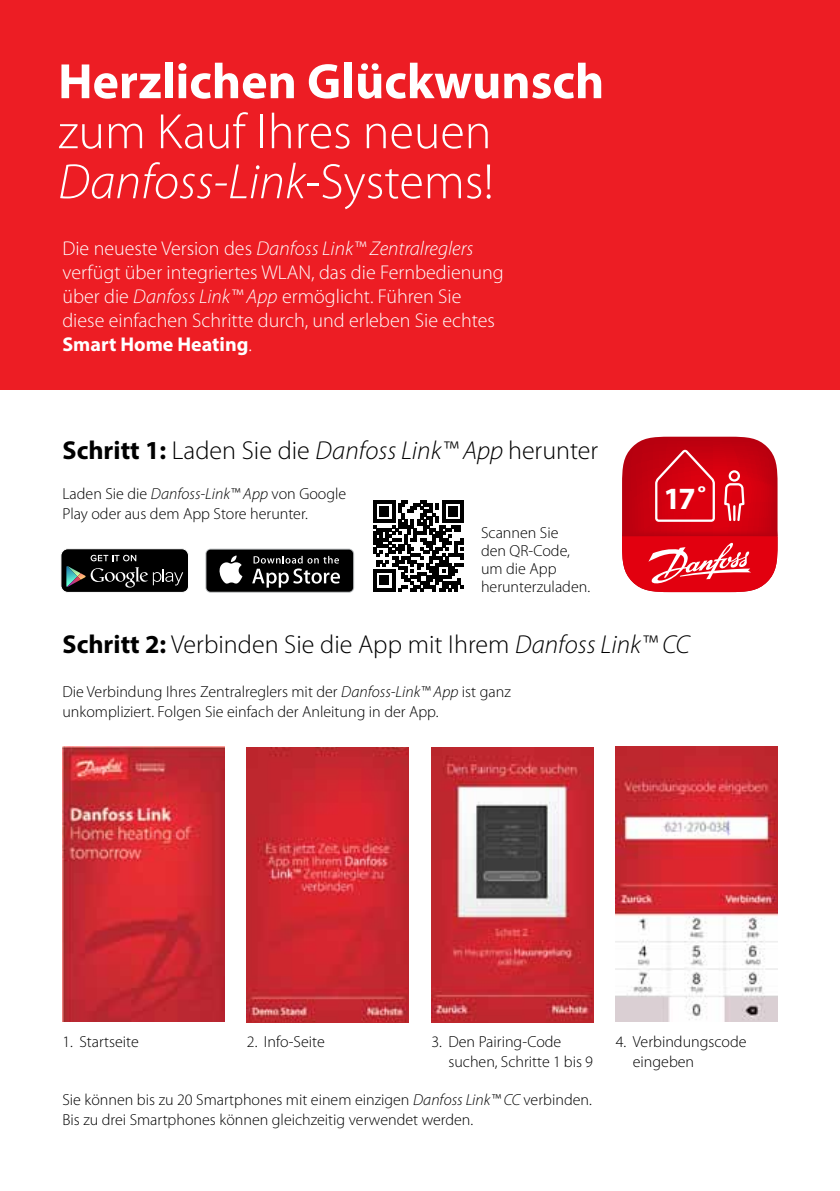
<style>
.page{position:relative;width:840px;height:1191px;background:#fff}
.page>*{position:absolute;margin:0;border:0;box-sizing:border-box;transform-origin:0 0}
.t1{font:300 50px/50px "Myriad Pro";color:#fff}
.t2{font:700 50px "Myriad Pro";color:#fff}
.t3{font:700 31px "Myriad Pro";color:#fff}
.t4{font:300 26px "Myriad Pro";color:#000}
.t5{font:300 20px/24px "Myriad Pro";color:#fff}
.t6{font:300 16px/20px "Myriad Pro";color:#000}
.s1{font-style:italic}
.s2{font-weight:700}
</style>
<div class="page">
<div style="left:0;top:0;width:839px;height:390px;background:#ed1d24"></div>
<div style="left:61px;top:549px;width:127px;height:43px;background:#000;border-radius:7px"></div>
<div style="left:60px;top:548px;width:129px;height:45px;border:1px solid #fff;border-radius:7px"></div>
<svg style="left:66px;top:555px;width:117px;height:32px"></svg>
<svg style="left:205px;top:548px;width:149px;height:44px"></svg>
<div style="left:206px;top:549px;width:147px;height:43px;background:#000;border-radius:4px"></div>
<svg style="left:219px;top:555px;width:23px;height:28px"></svg>
<svg style="left:252px;top:556px;width:88px;height:31px"></svg>
<svg style="left:622px;top:437px;width:155px;height:155px;background:#d81f2c"></svg>
<hr style="left:732px;top:505px;width:3px;height:16px;background:#fff">
<img style="left:62px;top:746px;width:162px;height:275px">
<img style="left:247px;top:747px;width:161px;height:275px">
<img style="left:431px;top:747px;width:161px;height:275px">
<img style="left:615px;top:746px;width:162px;height:275px">
<svg style="left:373px;top:500px;width:90px;height:91px"></svg>
<h1 class="t2" style="left:58px;top:49px;width:547px">Herzlichen Glückwunsch</h1>
<h1 class="t1" style="left:58px;top:107px;width:437px">zum Kauf Ihres neuen<br><span class="s1">Danfoss-Link</span>-Systems!</h1>
<p class="t5" style="left:62px;top:236px;width:442px">Die neueste Version des <span class="s1">Danfoss Link™ Zentralreglers </span>verfügt über integriertes WLAN, das die Fernbedienung über die <span class="s1">Danfoss Link™ App</span> ermöglicht. Führen Sie diese einfachen Schritte durch, und erleben Sie echtes <span class="s2">Smart Home Heating</span>.</p>
<h3 class="t4" style="left:62px;top:436px;width:537px"><span class="s2">Schritt 1:</span> Laden Sie die <span class="s1">Danfoss Link™ App</span> herunter</h3>
<p class="t6" style="left:62px;top:484px;width:285px">Laden Sie die <span class="s1">Danfoss-Link™ App</span> von Google<br>Play oder aus dem App Store herunter.</p>
<p class="t6" style="left:480px;top:524px;width:111px;line-height:18px">Scannen Sie<br>den QR-Code, um die App herunterzuladen.</p>
<h2 class="t3" style="left:663px;top:479px;width:44px">17 ˚</h2>
<h3 class="t4" style="left:62px;top:630px;width:628px"><span class="s2">Schritt 2:</span> Verbinden Sie die App mit Ihrem <span class="s1">Danfoss Link™ CC</span></h3>
<p class="t6" style="left:62px;top:682px;width:449px">Die Verbindung Ihres Zentralreglers mit der <span class="s1">Danfoss-Link™ App</span> ist ganz unkompliziert. Folgen Sie einfach der Anleitung in der App.</p>
<p class="t6" style="left:247px;top:1031px;width:79px">2. Info-Seite</p>
<p class="t6" style="left:448px;top:1031px;width:146px;text-indent:-17px">3. Den Pairing-Code suchen, Schritte 1 bis 9</p>
<p class="t6" style="left:62px;top:1031px;width:78px">1. Startseite</p>
<p class="t6" style="left:632px;top:1031px;width:115px;text-indent:-17px">4. Verbindungscode eingeben</p>
<p class="t6" style="left:62px;top:1090px;width:530px">Sie können bis zu 20 Smartphones mit einem einzigen <span class="s1">Danfoss Link™ CC</span> verbinden.<br>Bis zu drei Smartphones können gleichzeitig verwendet werden.</p>
</div>
